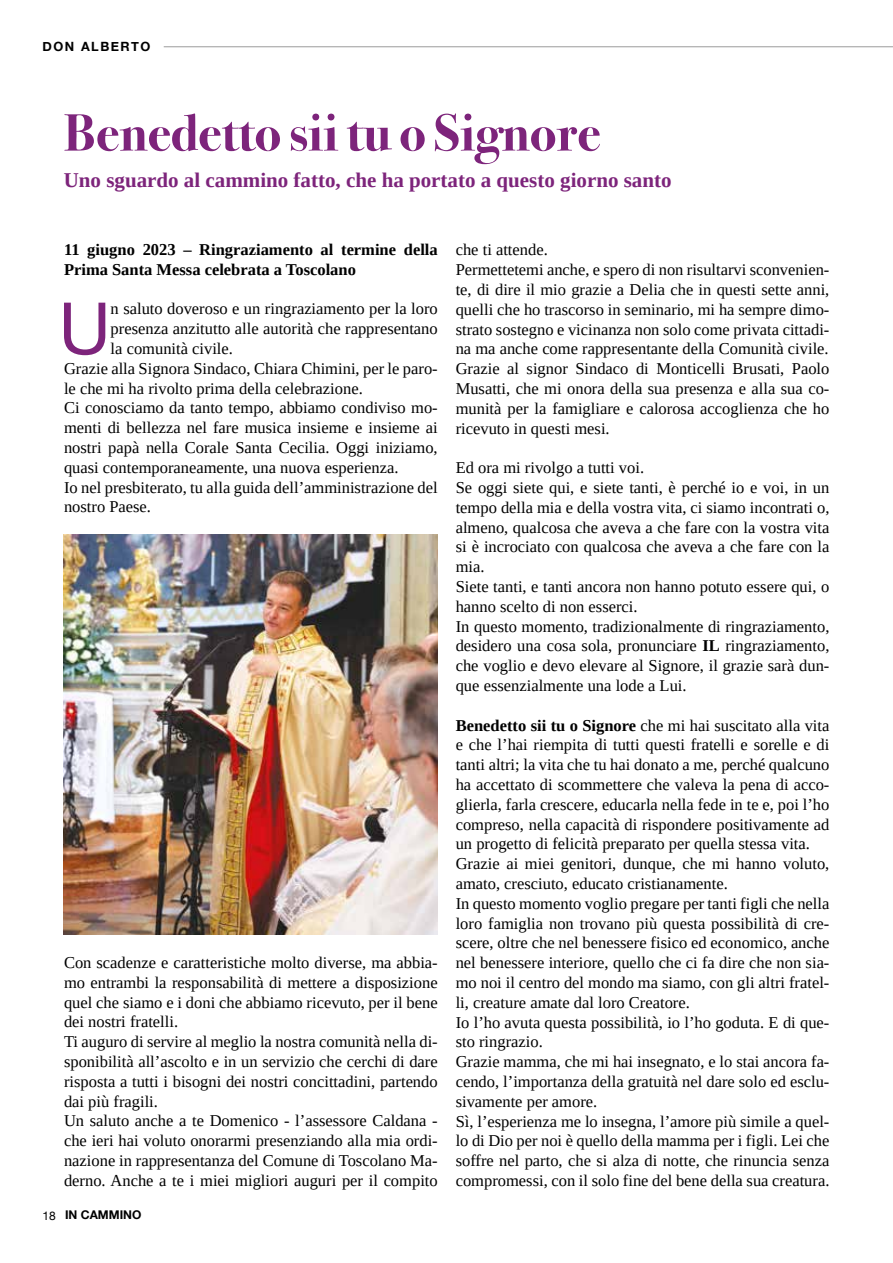
<style>
.page{position:relative;width:893px;height:1263px;background:#fff}
.page>*{position:absolute;margin:0;border:0;box-sizing:border-box;transform-origin:0 0}
.t1{font:72px "Helvetica Neue";color:#7d247b}
.t2{font:700 52.5px "Bodoni Svty Two ITCTT";color:#7d247b}
.t3{font:700 21px "Tinos";color:#7d247b}
.t4{font:16.5px/19.8px "Tinos";color:#000}
.t5{font:700 16.5px/19.8px "Tinos";color:#000}
.t6{font:700 12.75px "Helvetica Neue";letter-spacing:.12em;color:#000}
.t7{font:700 12px "Helvetica Neue";color:#000}
.s1{font-weight:400}
.s2{font-weight:700}
</style>
<div class="page">
<hr style="left:164px;top:46px;width:729px;height:1px;background:#020203">
<img style="left:64px;top:534px;width:374px;height:400px">
<p class="t6" style="left:43px;top:37px;width:109px">DON ALBERTO</p>
<h2 class="t2" style="left:64px;top:89px;width:538px">Benedetto sii tu o Signore</h2>
<p class="t3" style="left:64px;top:166px;width:609px">Uno sguardo al cammino fatto, che ha portato a questo giorno santo</p>
<p class="t5" style="left:64px;top:239px;width:375px">11 giugno 2023 – Ringraziamento al termine della<br>Prima Santa Messa celebrata a Toscolano</p>
<h1 class="t1" style="left:59px;top:276px;width:53px">U</h1>
<p class="t4" style="left:111px;top:299px;width:329px">n saluto doveroso e un ringraziamento per la loro</p>
<p class="t4" style="left:111px;top:319px;width:329px">presenza anzitutto alle autorità che rappresentano</p>
<p class="t4" style="left:111px;top:339px;width:124px">la comunità civile.</p>
<p class="t4" style="left:64px;top:358px;width:375px">Grazie alla Signora Sindaco, Chiara Chimini, per le paro-</p>
<p class="t4" style="left:64px;top:378px;width:300px">le che mi ha rivolto prima della celebrazione.</p>
<p class="t4" style="left:64px;top:398px;width:375px">Ci conosciamo da tanto tempo, abbiamo condiviso mo-</p>
<p class="t4" style="left:64px;top:418px;width:375px">menti di bellezza nel fare musica insieme e insieme ai</p>
<p class="t4" style="left:64px;top:438px;width:375px">nostri papà nella Corale Santa Cecilia. Oggi iniziamo,</p>
<p class="t4" style="left:64px;top:457px;width:336px">quasi contemporaneamente, una nuova esperienza.</p>
<p class="t4" style="left:64px;top:477px;width:375px">Io nel presbiterato, tu alla guida dell’amministrazione del</p>
<p class="t4" style="left:64px;top:497px;width:89px">nostro Paese.</p>
<p class="t4" style="left:64px;top:952px;width:375px">Con scadenze e caratteristiche molto diverse, ma abbia&shy;mo entrambi la responsabilità di mettere a disposizione quel che siamo e i doni che abbiamo ricevuto, per il bene dei nostri fratelli.<br>Ti auguro di servire al meglio la nostra comunità nella di&shy;sponibilità all’ascolto e in un servizio che cerchi di dare risposta a tutti i bisogni dei nostri concittadini, partendo dai più fragili.<br>Un saluto anche a te Domenico - l’assessore Caldana - che ieri hai voluto onorarmi presenziando alla mia ordi&shy;nazione in rappresentanza del Comune di Toscolano Ma&shy;derno. Anche a te i miei migliori auguri per il compito</p>
<p class="t7" style="left:43px;top:1206px;width:100px"><span class="s1">18</span> IN CAMMINO</p>
<p class="t4" style="left:456px;top:240px;width:375px">che ti attende.<br>Permettetemi anche, e spero di non risultarvi sconvenien&shy;te, di dire il mio grazie a Delia che in questi sette anni, quelli che ho trascorso in seminario, mi ha sempre dimo&shy;strato sostegno e vicinanza non solo come privata cittadi&shy;na ma anche come rappresentante della Comunità civile.<br>Grazie al signor Sindaco di Monticelli Brusati, Paolo Musatti, che mi onora della sua presenza e alla sua co&shy;munità per la famigliare e calorosa accoglienza che ho ricevuto in questi mesi.</p>
<p class="t4" style="left:456px;top:458px;width:375px">Ed ora mi rivolgo a tutti voi.<br>Se oggi siete qui, e siete tanti, è perché io e voi, in un tempo della mia e della vostra vita, ci siamo incontrati o, almeno, qualcosa che aveva a che fare con la vostra vita si è incrociato con qualcosa che aveva a che fare con la mia.<br>Siete tanti, e tanti ancora non hanno potuto essere qui, o hanno scelto di non esserci.<br>In questo momento, tradizionalmente di ringraziamento, desidero una cosa sola, pronunciare <span class="s2">IL</span> ringraziamento, che voglio e devo elevare al Signore, il grazie sarà dun&shy;que essenzialmente una lode a Lui.</p>
<p class="t4" style="left:456px;top:715px;width:375px"><span class="s2">Benedetto sii tu o Signore</span> che mi hai suscitato alla vita e che l’hai riempita di tutti questi fratelli e sorelle e di tanti altri; la vita che tu hai donato a me, perché qualcuno ha accettato di scommettere che valeva la pena di acco&shy;glierla, farla crescere, educarla nella fede in te e, poi l’ho compreso, nella capacità di rispondere positivamente ad un progetto di felicità preparato per quella stessa vita.<br>Grazie ai miei genitori, dunque, che mi hanno voluto, amato, cresciuto, educato cristianamente.<br>In questo momento voglio pregare per tanti figli che nella loro famiglia non trovano più questa possibilità di cre&shy;scere, oltre che nel benessere fisico ed economico, anche nel benessere interiore, quello che ci fa dire che non sia&shy;mo noi il centro del mondo ma siamo, con gli altri fratel&shy;li, creature amate dal loro Creatore.<br>Io l’ho avuta questa possibilità, io l’ho goduta. E di que&shy;sto ringrazio.<br>Grazie mamma, che mi hai insegnato, e lo stai ancora fa&shy;cendo, l’importanza della gratuità nel dare solo ed esclu&shy;sivamente per amore.<br>Sì, l’esperienza me lo insegna, l’amore più simile a quel&shy;lo di Dio per noi è quello della mamma per i figli. Lei che soffre nel parto, che si alza di notte, che rinuncia senza compromessi, con il solo fine del bene della sua creatura.</p>
</div>
